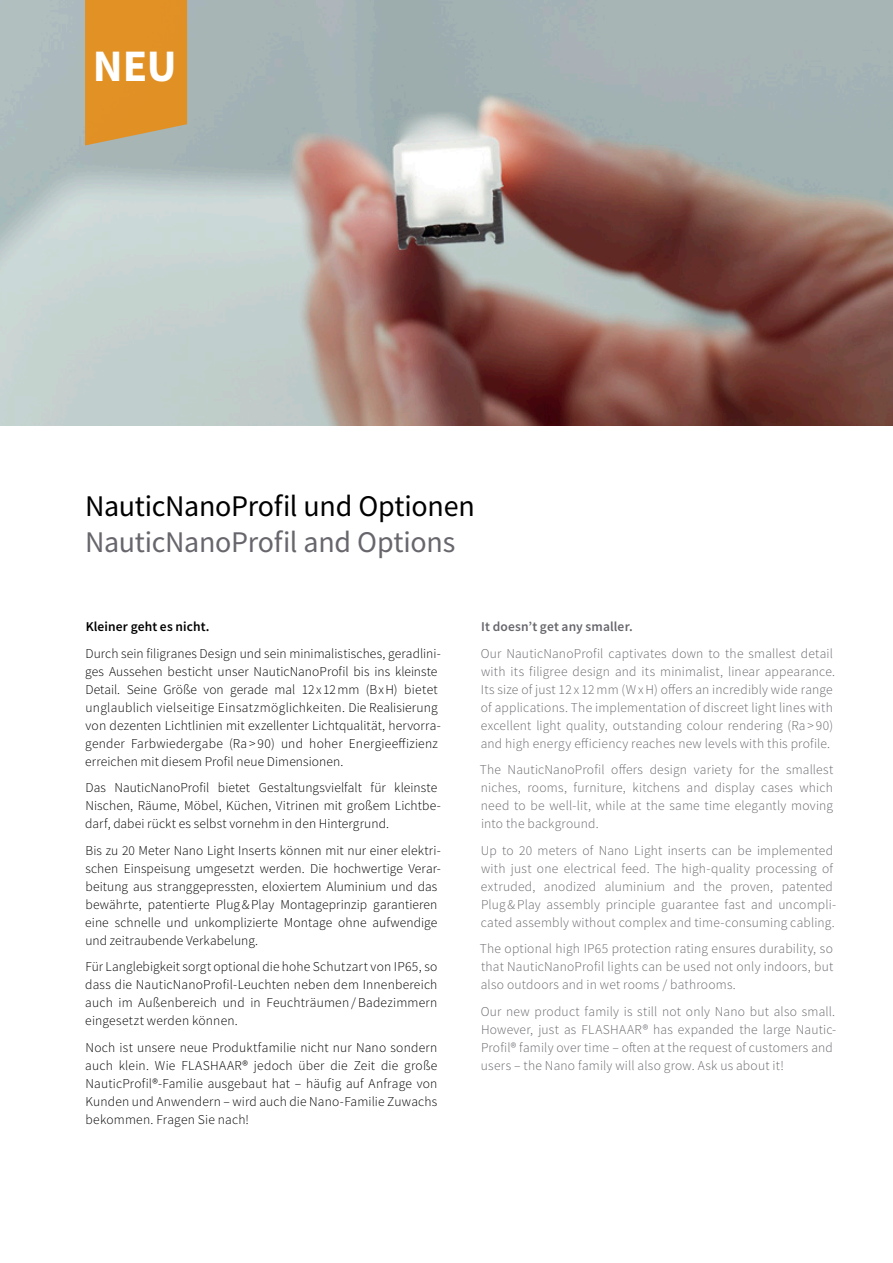
<style>
.page{position:relative;width:893px;height:1263px;background:#fff}
.page>*{position:absolute;margin:0;border:0;box-sizing:border-box;transform-origin:0 0}
.Überschrift-20_engli{font:700 45px "Source Sans Pro";color:#fff}
.Überschrift-20_engli-2{font:30px/36px "Source Sans Pro";letter-spacing:-.01em;color:#000}
.Fließtext{font:300 13.5px/18px "Source Sans Pro";letter-spacing:.01em;color:#000}
.Fließtext_englisch{font:300 13.5px/18px "Source Sans Pro";letter-spacing:.015em;color:#68666c}
.Fließtext_englisch-2{font:600 13.5px "Source Sans Pro";letter-spacing:.01em;color:#68666c}
.Fließtext-2{font:600 13.5px "Source Sans Pro";letter-spacing:.005em;color:#000}
.s1{color:#68666c}
</style>
<div class="page">
<img style="left:0;top:0;width:893px;height:425px">
<svg style="left:85px;top:0;width:102px;height:145px;background:#dd932e"></svg>
<p class="Überschrift-20_engli" style="left:93px;top:35px;width:85px">NEU</p>
<p class="Überschrift-20_engli-2" style="left:85px;top:488px;width:391px">NauticNanoProfil und Optionen<br><span class="s1">NauticNanoProfil and Options</span></p>
<p class="Fließtext-2" style="left:86px;top:618px;width:125px">Kleiner geht es nicht.</p>
<p class="Fließtext" style="left:85px;top:644px;width:357px">Durch sein filigranes Design und sein minimalistisches, geradlini&shy;ges Aussehen besticht unser NauticNanoProfil bis ins kleinste Detail. Seine Größe von gerade mal 12x12 mm (BxH) bietet unglaublich vielseitige Einsatzmöglichkeiten. Die Realisierung von dezenten Lichtlinien mit exzellenter Lichtqualität, hervorra&shy;gender Farbwiedergabe (Ra &gt; 90) und hoher Energieeffizienz erreichen mit diesem Profil neue Dimensionen.</p>
<p class="Fließtext" style="left:85px;top:778px;width:357px">Das NauticNanoProfil bietet Gestaltungsvielfalt für kleinste<br>Nischen, Räume, Möbel, Küchen, Vitrinen mit großem Lichtbe&shy;darf, dabei rückt es selbst vornehm in den Hintergrund.</p>
<p class="Fließtext" style="left:85px;top:841px;width:357px">Bis zu 20 Meter Nano Light Inserts können mit nur einer elektri&shy;schen Einspeisung umgesetzt werden. Die hochwertige Verar&shy;beitung aus stranggepressten, eloxiertem Aluminium und das bewährte, patentierte Plug&amp;Play Montageprinzip garantieren eine schnelle und unkomplizierte Montage ohne aufwendige und zeitraubende Verkabelung.</p>
<p class="Fließtext" style="left:85px;top:957px;width:354px;text-align:justify">Für Langlebigkeit sorgt optional die hohe Schutzart von IP65, so dass die NauticNanoProfil-Leuchten neben dem Innenbereich auch im Außenbereich und in Feuchträumen / Badezimmern eingesetzt werden können.</p>
<p class="Fließtext" style="left:85px;top:1038px;width:354px;text-align:justify">Noch ist unsere neue Produktfamilie nicht nur Nano sondern auch klein. Wie FLASHAAR® jedoch über die Zeit die große NauticProfil®-Familie ausgebaut hat – häufig auf Anfrage von Kunden und Anwendern – wird auch die Nano-Familie Zuwachs bekommen. Fragen Sie nach!</p>
<p class="Fließtext_englisch-2" style="left:481px;top:618px;width:153px">It doesn’t get any smaller.</p>
<p class="Fließtext_englisch" style="left:481px;top:644px;width:356px">Our NauticNanoProfil captivates down to the smallest detail with its filigree design and its minimalist, linear appearance.<br>Its size of just 12 x 12 mm (WxH) offers an incredibly wide range of applications. The implementation of discreet light lines with excellent light quality, outstanding colour rendering (Ra &gt; 90) and high energy efficiency reaches new levels with this profile.</p>
<p class="Fließtext_englisch" style="left:480px;top:760px;width:355px;text-align:justify">The NauticNanoProfil offers design variety for the smallest niches, rooms, furniture, kitchens and display cases which need to be well-lit, while at the same time elegantly moving into the background.</p>
<p class="Fließtext_englisch" style="left:481px;top:841px;width:357px">Up to 20 meters of Nano Light inserts can be implemented with just one electrical feed. The high-quality processing of extruded, anodized aluminium and the proven, patented Plug &amp; Play assembly principle guarantee fast and uncompli&shy;cated assembly without complex and time-consuming cabling.</p>
<p class="Fließtext_englisch" style="left:480px;top:939px;width:355px;text-align:justify">The optional high IP65 protection rating ensures durability, so that NauticNanoProfil lights can be used not only indoors, but also outdoors and in wet rooms / bathrooms.</p>
<p class="Fließtext_englisch" style="left:481px;top:1002px;width:357px">Our new product family is still not only Nano but also small.<br>However, just as FLASHAAR® has expanded the large Nautic-Profil® family over time – often at the request of customers and users – the Nano family will also grow. Ask us about it!</p>
</div>
